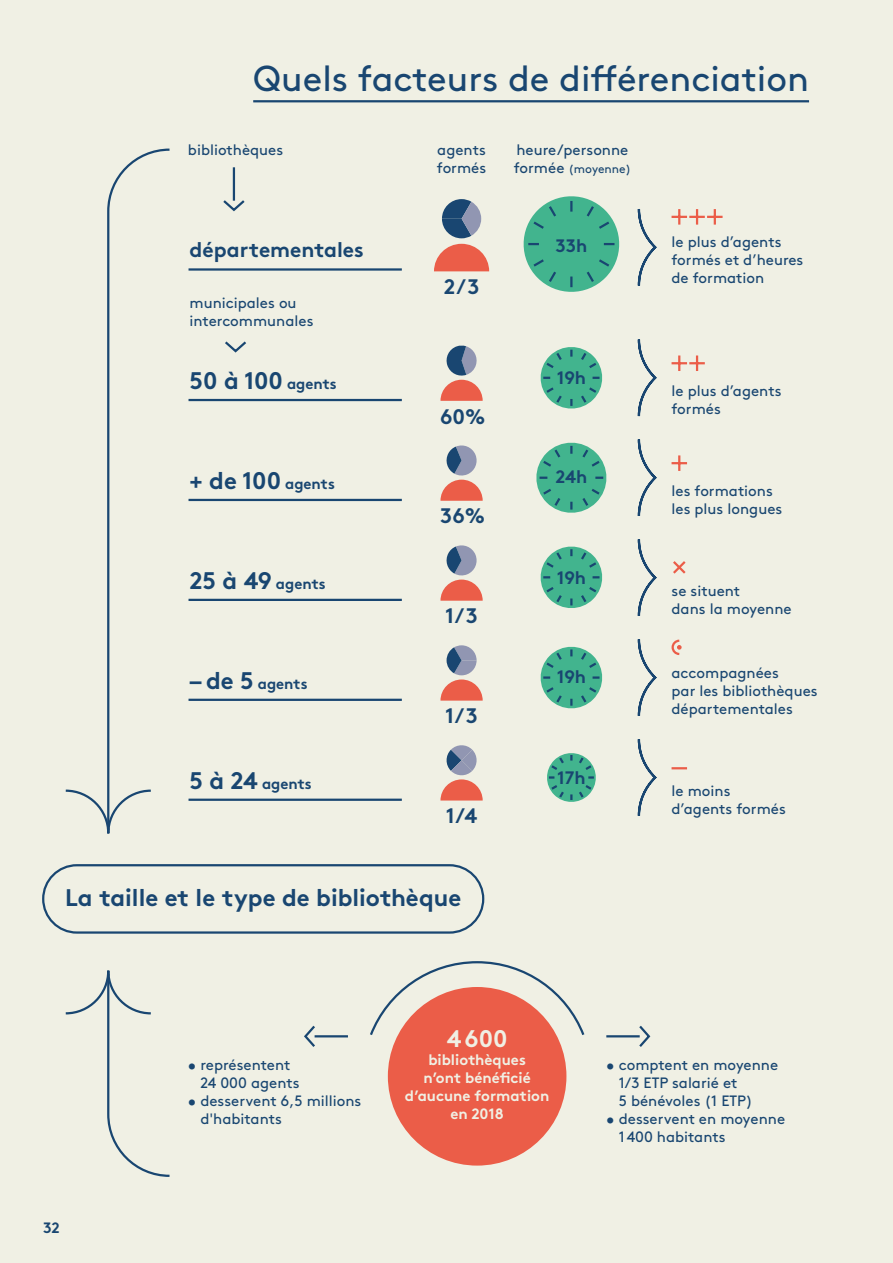
<style>
.page{position:relative;width:893px;height:1263px;background:#f0f0e4}
.page>*{position:absolute;margin:0;border:0;box-sizing:border-box;transform-origin:0 0}
.TIT_Niveau0{font:36px "Brown";color:#194671}
.INFO_courant{font:24px "Brown Bold Alt";color:#194671}
.INFO_courant-2{font:24px "Brown Bold Alt";color:#f0f0e4}
.INFO_courant-3{font:21px "Brown Bold Alt";color:#194671}
.INFO_courant-4{font:18px "Brown Bold Alt";color:#194671}
.INFO_courant-5{font:15px/18px "Brown";color:#194671}
.INFO_courant-6{font:15px "Brown Bold Alt";color:#f0f0e4}
.INFO_courant-7{font:15px "Brown Bold Alt";color:#194671}
.INFO_courant-8{font:12px "Brown";color:#194671}
.s1{font-size:15px}
.s2{font-size:24px}
</style>
<div class="page">
<hr style="left:253px;top:100px;width:556px;height:2px;background:#194671">
<div style="left:388px;top:987px;width:178px;height:178px;background:#eb5d48;border-radius:50%"></div>
<svg style="left:65px;top:789px;width:45px;height:45px"></svg>
<svg style="left:106px;top:148px;width:64px;height:684px"></svg>
<hr style="left:233px;top:167px;width:2px;height:34px;background:#194671">
<svg style="left:223px;top:198px;width:22px;height:14px"></svg>
<svg style="left:225px;top:341px;width:21px;height:12px"></svg>
<hr style="left:189px;top:699px;width:213px;height:2px;background:#194671">
<svg style="left:671px;top:639px;width:11px;height:16px"></svg>
<svg style="left:637px;top:639px;width:20px;height:77px"></svg>
<svg style="left:540px;top:646px;width:63px;height:63px"></svg>
<svg style="left:440px;top:645px;width:43px;height:56px"></svg>
<hr style="left:189px;top:799px;width:213px;height:2px;background:#194671">
<svg style="left:671px;top:767px;width:16px;height:2px"></svg>
<svg style="left:637px;top:739px;width:20px;height:77px"></svg>
<svg style="left:547px;top:753px;width:49px;height:49px"></svg>
<svg style="left:440px;top:745px;width:43px;height:55px"></svg>
<hr style="left:189px;top:499px;width:213px;height:2px;background:#194671">
<svg style="left:671px;top:455px;width:16px;height:16px"></svg>
<svg style="left:637px;top:439px;width:20px;height:77px"></svg>
<svg style="left:536px;top:442px;width:71px;height:71px"></svg>
<svg style="left:440px;top:445px;width:43px;height:56px"></svg>
<hr style="left:189px;top:599px;width:213px;height:2px;background:#194671">
<svg style="left:673px;top:561px;width:13px;height:13px"></svg>
<svg style="left:637px;top:539px;width:20px;height:77px"></svg>
<svg style="left:440px;top:545px;width:43px;height:56px"></svg>
<svg style="left:540px;top:546px;width:63px;height:62px"></svg>
<hr style="left:189px;top:399px;width:213px;height:2px;background:#194671">
<svg style="left:671px;top:355px;width:34px;height:16px"></svg>
<svg style="left:637px;top:339px;width:20px;height:78px"></svg>
<svg style="left:540px;top:347px;width:63px;height:62px"></svg>
<svg style="left:440px;top:345px;width:43px;height:56px"></svg>
<hr style="left:606px;top:1035px;width:34px;height:2px;background:#194671">
<svg style="left:637px;top:1025px;width:14px;height:22px"></svg>
<hr style="left:315px;top:1035px;width:33px;height:2px;background:#194671">
<svg style="left:304px;top:1025px;width:13px;height:22px"></svg>
<svg style="left:65px;top:970px;width:105px;height:207px"></svg>
<svg style="left:671px;top:209px;width:52px;height:16px"></svg>
<svg style="left:637px;top:209px;width:20px;height:77px"></svg>
<svg style="left:523px;top:196px;width:97px;height:96px"></svg>
<hr style="left:189px;top:268px;width:213px;height:3px;background:#194671">
<svg style="left:434px;top:244px;width:55px;height:27px"></svg>
<svg style="left:442px;top:199px;width:39px;height:39px"></svg>
<div style="left:42px;top:864px;width:442px;height:70px;border:2px solid #194671;border-radius:34px"></div>
<svg style="left:370px;top:961px;width:215px;height:76px"></svg>
<p class="TIT_Niveau0" style="left:253px;top:51px;width:557px">Quels facteurs de différenciation</p>
<p class="INFO_courant-5" style="left:188px;top:139px;width:97px">bibliothèques</p>
<p class="INFO_courant-5" style="left:437px;top:140px;width:50px">agents</p>
<p class="INFO_courant-5" style="left:437px;top:158px;width:51px">formés</p>
<p class="INFO_courant-5" style="left:516px;top:140px;width:113px">heure/personne</p>
<p class="INFO_courant-8" style="left:514px;top:160px;width:119px"><span class="s1">formée</span> (moyenne)</p>
<p class="INFO_courant-3" style="left:190px;top:232px;width:176px">départementales</p>
<p class="INFO_courant-5" style="left:671px;top:232px;width:133px">le plus d’agents formés et d’heures de formation</p>
<p class="INFO_courant-4" style="left:555px;top:231px;width:33px">33h</p>
<p class="INFO_courant-3" style="left:444px;top:270px;width:37px">2/3</p>
<p class="INFO_courant-5" style="left:190px;top:293px;width:125px">municipales ou intercommunales</p>
<p class="INFO_courant" style="left:190px;top:362px;width:149px">50 à 100 <span class="s1">agents</span></p>
<p class="INFO_courant-3" style="left:440px;top:399px;width:47px">60%</p>
<p class="INFO_courant-4" style="left:557px;top:363px;width:31px">19h</p>
<p class="INFO_courant-5" style="left:671px;top:380px;width:111px">le plus d’agents formés</p>
<p class="INFO_courant" style="left:190px;top:461px;width:147px">+ de 100 <span class="s1">agents</span></p>
<p class="INFO_courant-3" style="left:440px;top:499px;width:46px">36%</p>
<p class="INFO_courant-4" style="left:555px;top:462px;width:33px">24h</p>
<p class="INFO_courant-5" style="left:671px;top:480px;width:103px">les formations</p>
<p class="INFO_courant-5" style="left:671px;top:498px;width:112px">les plus longues</p>
<p class="INFO_courant-7" style="left:190px;top:572px;width:138px"><span class="s2">25 à 49</span> agents</p>
<p class="INFO_courant-3" style="left:445px;top:599px;width:34px">1/3</p>
<p class="INFO_courant-4" style="left:557px;top:563px;width:31px">19h</p>
<p class="INFO_courant-5" style="left:671px;top:580px;width:122px">se situent<br>dans la moyenne</p>
<p class="INFO_courant-7" style="left:190px;top:672px;width:119px"><span class="s2">– de 5</span> agents</p>
<p class="INFO_courant-5" style="left:671px;top:662px;width:109px">accompagnées</p>
<p class="INFO_courant-4" style="left:557px;top:662px;width:31px">19h</p>
<p class="INFO_courant-5" style="left:671px;top:680px;width:148px">par les bibliothèques départementales</p>
<p class="INFO_courant-3" style="left:445px;top:699px;width:34px">1/3</p>
<p class="INFO_courant-7" style="left:190px;top:772px;width:124px"><span class="s2">5 à 24</span> agents</p>
<p class="INFO_courant-3" style="left:446px;top:799px;width:33px">1/4</p>
<p class="INFO_courant" style="left:65px;top:878px;width:398px">La taille et le type de bibliothèque</p>
<p class="INFO_courant-4" style="left:557px;top:763px;width:30px">17h</p>
<p class="INFO_courant-5" style="left:671px;top:780px;width:60px">le moins</p>
<p class="INFO_courant-5" style="left:671px;top:798px;width:116px">d’agents formés</p>
<p class="INFO_courant-7" style="left:43px;top:1216px;width:18px">32</p>
<p class="INFO_courant-5" style="left:200px;top:1054px;width:101px;text-indent:-12px">• représentent<br>24 000 agents</p>
<p class="INFO_courant-5" style="left:200px;top:1090px;width:163px;text-indent:-12px">• desservent 6,5 millions d'habitants</p>
<p class="INFO_courant-2" style="left:447px;top:1019px;width:62px">4600</p>
<p class="INFO_courant-6" style="left:428px;top:1047px;width:99px">bibliothèques</p>
<p class="INFO_courant-6" style="left:424px;top:1065px;width:109px">n’ont bénéficié</p>
<p class="INFO_courant-6" style="left:405px;top:1083px;width:146px">d’aucune formation</p>
<p class="INFO_courant-6" style="left:450px;top:1101px;width:55px">en 2018</p>
<p class="INFO_courant-5" style="left:619px;top:1054px;width:161px;text-indent:-12px">• comptent en moyenne<br>1/3 ETP salarié et<br>5 bénévoles (1 ETP)</p>
<p class="INFO_courant-5" style="left:619px;top:1108px;width:168px;text-indent:-12px">• desservent en moyenne<br>1400 habitants</p>
</div>
